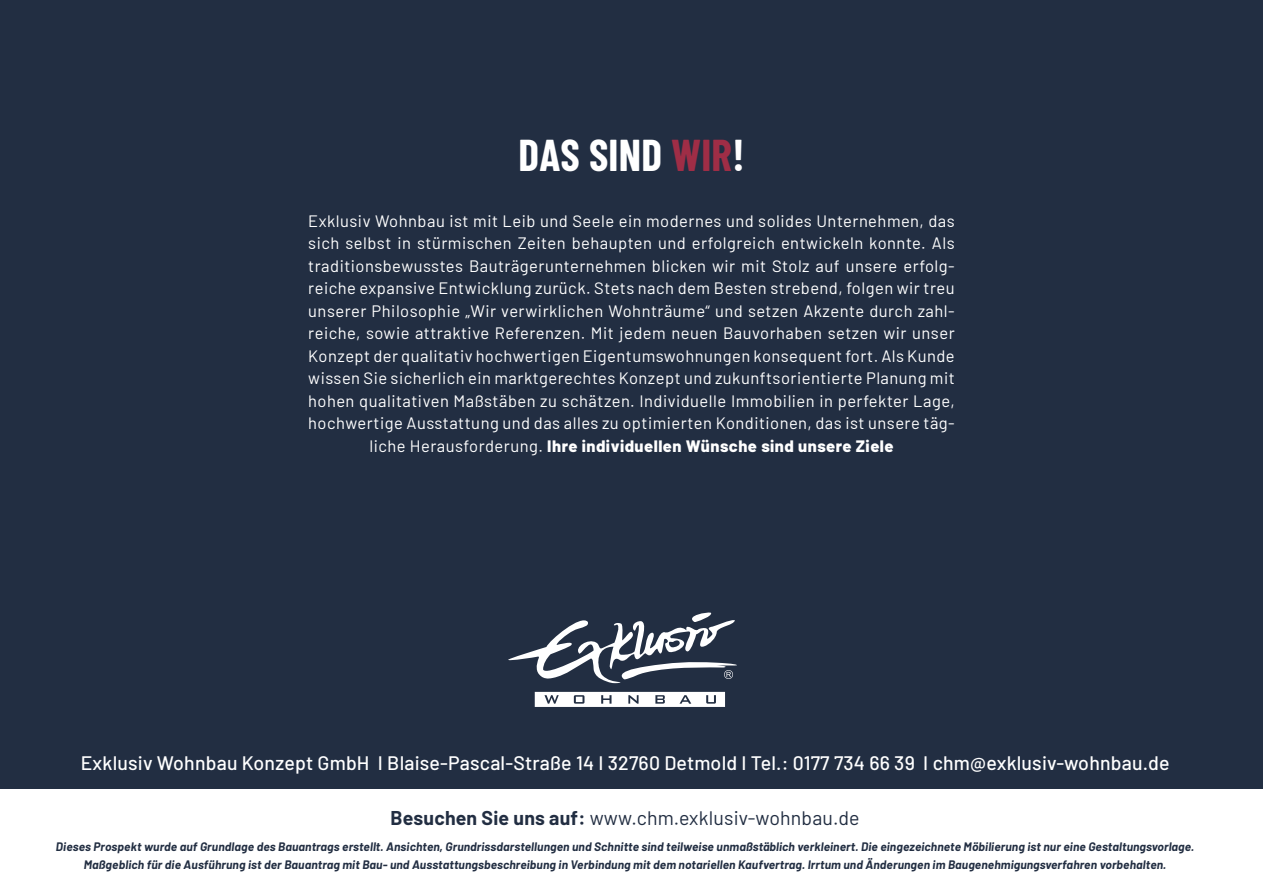
<style>
.page{position:relative;width:1263px;height:893px;background:#fff}
.page>*{position:absolute;margin:0;border:0;box-sizing:border-box;transform-origin:0 0}
.t1{font:700 43.5px "Barlow Condensed";letter-spacing:.005em;color:#fff}
.t2{font:500 19.5px "Barlow";letter-spacing:.01em;color:#fff}
.t3{font:19.5px "Barlow";letter-spacing:.01em;color:#222e42}
.t4{font:16.5px/22.5px "Barlow";letter-spacing:.03em;color:#fff;text-align:center}
.t5{font:italic 700 12px/18px "Barlow";letter-spacing:.01em;color:#222e42;text-align:center}
.s1{color:#9f2d46}
.s2{font-weight:800}
.s3{font-weight:700}
</style>
<div class="page">
<div style="left:0;top:0;width:1263px;height:788px;background:#222e42"></div>
<svg style="left:508px;top:612px;width:229px;height:95px"></svg>
<h1 class="t1" style="left:518px;top:125px;width:227px">DAS SIND <span class="s1">WIR</span>!</h1>
<p class="t4" style="left:308px;top:208px;width:648px">Exklusiv Wohnbau ist mit Leib und Seele ein modernes und solides Unternehmen, das sich selbst in stürmischen Zeiten behaupten und erfolgreich entwickeln konnte. Als traditionsbewusstes Bauträgerunternehmen blicken wir mit Stolz auf unsere erfolg&shy;reiche expansive Entwicklung zurück. Stets nach dem Besten strebend, folgen wir treu unserer Philosophie „Wir verwirklichen Wohnträume“ und setzen Akzente durch zahl&shy;reiche, sowie attraktive Referenzen. Mit jedem neuen Bauvorhaben setzen wir unser Konzept der qualitativ hochwertigen Eigentumswohnungen konsequent fort. Als Kunde wissen Sie sicherlich ein marktgerechtes Konzept und zukunftsorientierte Planung mit hohen qualitativen Maßstäben zu schätzen. Individuelle Immobilien in perfekter Lage, hochwertige Ausstattung und das alles zu optimierten Konditionen, das ist unsere täg&shy;liche Herausforderung. <span class="s2">Ihre individuellen Wünsche sind unsere Ziele</span></p>
<p class="t2" style="left:81px;top:748px;width:1090px">Exklusiv Wohnbau Konzept GmbH I Blaise-Pascal-Straße 14 I 32760 Detmold I Tel.: 0177 734 66 39 I chm@exklusiv-wohnbau.de</p>
<p class="t3" style="left:390px;top:804px;width:471px"><span class="s3">Besuchen Sie uns auf:</span> www.chm.exklusiv-wohnbau.de</p>
<p class="t5" style="left:56px;top:837px;width:1140px">Dieses Prospekt wurde auf Grundlage des Bauantrags erstellt. Ansichten, Grundrissdarstellungen und Schnitte sind teilweise unmaßstäblich verkleinert. Die eingezeichnete Möbilierung ist nur eine Gestaltungsvorlage.<br>Maßgeblich für die Ausführung ist der Bauantrag mit Bau- und Ausstattungsbeschreibung in Verbindung mit dem notariellen Kaufvertrag. Irrtum und Änderungen im Baugenehmigungsverfahren vorbehalten.</p>
</div>
